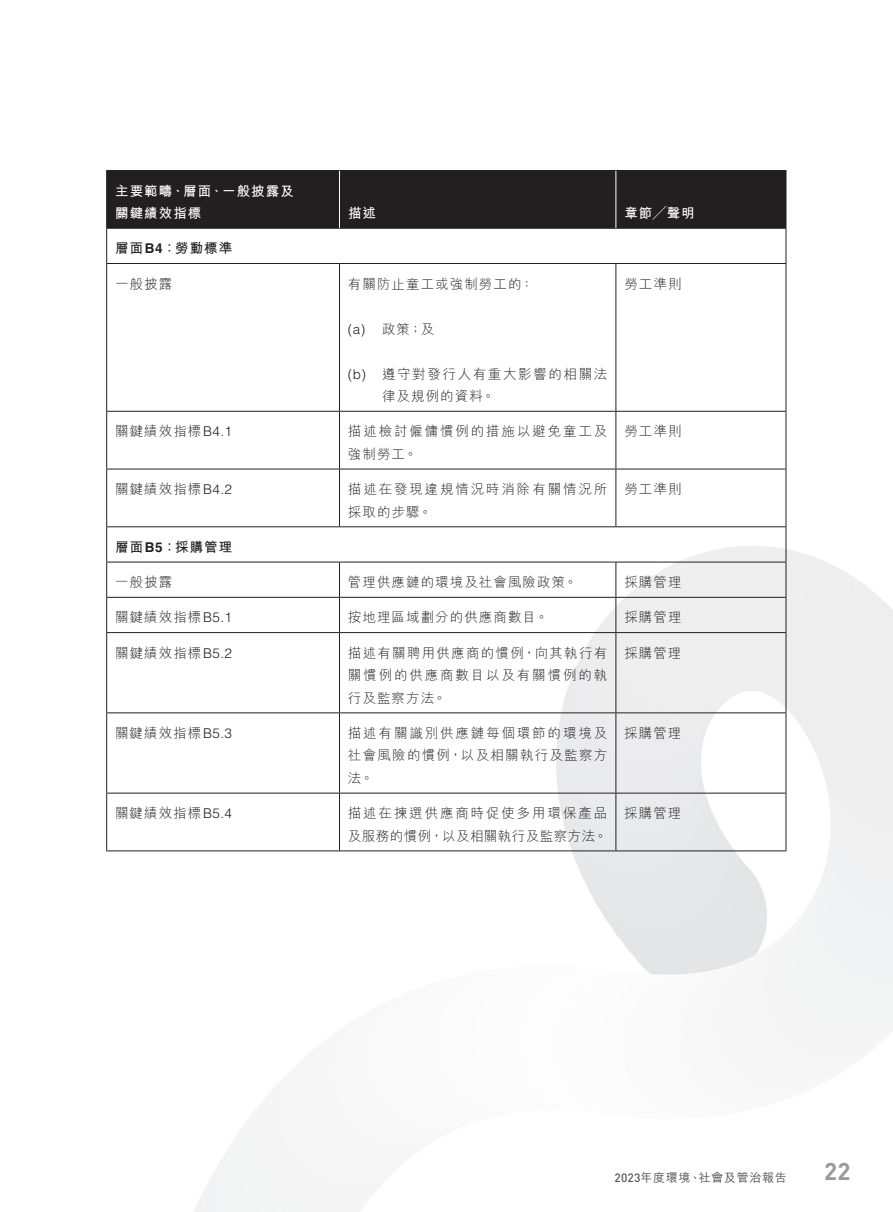
<style>
.page{position:relative;width:893px;height:1212px;background:#fff}
.page>*{position:absolute;margin:0;border:0;box-sizing:border-box;transform-origin:0 0}
.t1{font:700 24px "DIN";color:#97999c}
.t2{font:300 13.5px/22.5px "M Hei HK";letter-spacing:.08em;color:#231f20}
.t3{font:300 13.5px/22.5px "M Hei HK";letter-spacing:.14em;color:#231f20}
.t4{font:700 13.5px "M Hei HK";letter-spacing:.08em;color:#fff}
.t5{font:300 13.5px "M Hei HK";letter-spacing:.035em;color:#231f20}
.t6{font:700 13.5px "M Hei HK";letter-spacing:.08em;color:#231f20}
.t7{font:300 13.5px "M Hei HK";letter-spacing:.12em;color:#231f20}
.t8{font:300 13.5px "Helvetica LT Std";color:#231f20}
.t9{font:500 12px "M Hei HK";letter-spacing:.055em;color:#57585a}
.s1{font-family:"Helvetica LT Std"}
.s2{font-family:"DIN"}
</style>
<div class="page">
<div style="left:107px;top:171px;width:679px;height:57px;background:#231f20"></div>
<hr style="left:106px;top:170px;width:233px;height:1px;background:#231f20">
<hr style="left:106px;top:171px;width:1px;height:57px;background:#231f20">
<hr style="left:339px;top:170px;width:277px;height:1px;background:#231f20">
<hr style="left:616px;top:170px;width:170px;height:1px;background:#231f20">
<hr style="left:786px;top:171px;width:1px;height:57px;background:#231f20">
<hr style="left:106px;top:228px;width:233px;height:1px;background:#231f20">
<hr style="left:339px;top:228px;width:277px;height:1px;background:#231f20">
<hr style="left:616px;top:228px;width:170px;height:1px;background:#231f20">
<hr style="left:106px;top:229px;width:1px;height:34px;background:#231f20">
<hr style="left:786px;top:229px;width:1px;height:34px;background:#231f20">
<hr style="left:106px;top:263px;width:233px;height:1px;background:#231f20">
<hr style="left:106px;top:264px;width:1px;height:147px;background:#231f20">
<hr style="left:339px;top:263px;width:277px;height:1px;background:#231f20">
<hr style="left:339px;top:264px;width:1px;height:147px;background:#231f20">
<hr style="left:616px;top:263px;width:170px;height:1px;background:#231f20">
<hr style="left:615px;top:264px;width:1px;height:147px;background:#231f20">
<hr style="left:786px;top:264px;width:1px;height:147px;background:#231f20">
<hr style="left:106px;top:411px;width:233px;height:1px;background:#231f20">
<hr style="left:106px;top:412px;width:1px;height:57px;background:#231f20">
<hr style="left:339px;top:411px;width:277px;height:1px;background:#231f20">
<hr style="left:339px;top:412px;width:1px;height:57px;background:#231f20">
<hr style="left:616px;top:411px;width:170px;height:1px;background:#231f20">
<hr style="left:615px;top:412px;width:1px;height:57px;background:#231f20">
<hr style="left:786px;top:412px;width:1px;height:57px;background:#231f20">
<hr style="left:106px;top:469px;width:233px;height:1px;background:#231f20">
<hr style="left:106px;top:469px;width:1px;height:57px;background:#231f20">
<hr style="left:339px;top:469px;width:277px;height:1px;background:#231f20">
<hr style="left:339px;top:469px;width:1px;height:57px;background:#231f20">
<hr style="left:616px;top:469px;width:170px;height:1px;background:#231f20">
<hr style="left:615px;top:469px;width:1px;height:57px;background:#231f20">
<hr style="left:786px;top:469px;width:1px;height:57px;background:#231f20">
<hr style="left:106px;top:526px;width:233px;height:1px;background:#231f20">
<hr style="left:106px;top:527px;width:1px;height:35px;background:#231f20">
<hr style="left:339px;top:526px;width:277px;height:1px;background:#231f20">
<hr style="left:616px;top:526px;width:170px;height:1px;background:#231f20">
<hr style="left:786px;top:527px;width:1px;height:35px;background:#231f20">
<hr style="left:106px;top:562px;width:233px;height:1px;background:#231f20">
<hr style="left:106px;top:562px;width:1px;height:35px;background:#231f20">
<hr style="left:339px;top:562px;width:277px;height:1px;background:#231f20">
<hr style="left:339px;top:562px;width:1px;height:35px;background:#231f20">
<hr style="left:616px;top:562px;width:170px;height:1px;background:#231f20">
<hr style="left:615px;top:562px;width:1px;height:35px;background:#231f20">
<hr style="left:786px;top:562px;width:1px;height:35px;background:#231f20">
<hr style="left:106px;top:597px;width:233px;height:1px;background:#231f20">
<hr style="left:106px;top:598px;width:1px;height:34px;background:#231f20">
<hr style="left:339px;top:597px;width:277px;height:1px;background:#231f20">
<hr style="left:339px;top:598px;width:1px;height:34px;background:#231f20">
<hr style="left:616px;top:597px;width:170px;height:1px;background:#231f20">
<hr style="left:615px;top:598px;width:1px;height:34px;background:#231f20">
<hr style="left:786px;top:598px;width:1px;height:34px;background:#231f20">
<hr style="left:106px;top:632px;width:233px;height:1px;background:#231f20">
<hr style="left:106px;top:633px;width:1px;height:79px;background:#231f20">
<hr style="left:339px;top:632px;width:277px;height:1px;background:#231f20">
<hr style="left:339px;top:633px;width:1px;height:79px;background:#231f20">
<hr style="left:616px;top:632px;width:170px;height:1px;background:#231f20">
<hr style="left:615px;top:633px;width:1px;height:79px;background:#231f20">
<hr style="left:786px;top:633px;width:1px;height:79px;background:#231f20">
<hr style="left:106px;top:712px;width:233px;height:1px;background:#231f20">
<hr style="left:106px;top:713px;width:1px;height:80px;background:#231f20">
<hr style="left:339px;top:712px;width:277px;height:1px;background:#231f20">
<hr style="left:339px;top:713px;width:1px;height:80px;background:#231f20">
<hr style="left:616px;top:712px;width:170px;height:1px;background:#231f20">
<hr style="left:615px;top:713px;width:1px;height:80px;background:#231f20">
<hr style="left:786px;top:713px;width:1px;height:80px;background:#231f20">
<hr style="left:106px;top:793px;width:233px;height:1px;background:#231f20">
<hr style="left:106px;top:793px;width:1px;height:57px;background:#231f20">
<hr style="left:339px;top:793px;width:277px;height:1px;background:#231f20">
<hr style="left:339px;top:793px;width:1px;height:57px;background:#231f20">
<hr style="left:616px;top:793px;width:170px;height:1px;background:#231f20">
<hr style="left:615px;top:793px;width:1px;height:57px;background:#231f20">
<hr style="left:786px;top:793px;width:1px;height:57px;background:#231f20">
<hr style="left:106px;top:850px;width:233px;height:1px;background:#231f20">
<hr style="left:339px;top:850px;width:277px;height:1px;background:#231f20">
<hr style="left:616px;top:850px;width:170px;height:1px;background:#231f20">
<hr style="left:339px;top:171px;width:1px;height:57px;background:#fff">
<hr style="left:615px;top:171px;width:1px;height:57px;background:#fff">
<p class="t4" style="left:115px;top:181px;width:180px">主要範疇、層面、一般披露及</p>
<p class="t4" style="left:115px;top:203px;width:88px">關鍵績效指標</p>
<p class="t6" style="left:115px;top:238px;width:119px">層面<span class="s1">B4</span>：勞動標準</p>
<p class="t4" style="left:348px;top:203px;width:30px">描述</p>
<p class="t4" style="left:624px;top:203px;width:72px">章節╱聲明</p>
<p class="t2" style="left:115px;top:272px;width:59px">一般披露</p>
<p class="t2" style="left:348px;top:272px;width:187px">有關防止童工或強制勞工的：</p>
<p class="t2" style="left:624px;top:272px;width:59px">勞工準則</p>
<p class="t8" style="left:348px;top:320px;width:19px">a( )</p>
<p class="t2" style="left:382px;top:317px;width:54px">政策；及</p>
<p class="t8" style="left:348px;top:365px;width:19px">b( )</p>
<p class="t7" style="left:382px;top:367px;width:227px">遵守對發行人有重大影響的相關法</p>
<p class="t2" style="left:382px;top:385px;width:115px">律及規例的資料。</p>
<p class="t2" style="left:115px;top:420px;width:118px">關鍵績效指標<span class="s1">B4.1</span></p>
<p class="t3" style="left:348px;top:420px;width:261px">描述檢討僱傭慣例的措施以避免童工及</p>
<p class="t2" style="left:624px;top:420px;width:59px">勞工準則</p>
<p class="t2" style="left:348px;top:442px;width:71px">強制勞工。</p>
<p class="t2" style="left:115px;top:478px;width:118px">關鍵績效指標<span class="s1">B4.2</span></p>
<p class="t3" style="left:348px;top:478px;width:261px">描述在發現違規情況時消除有關情況所</p>
<p class="t2" style="left:624px;top:478px;width:59px">勞工準則</p>
<p class="t2" style="left:348px;top:500px;width:85px">採取的步驟。</p>
<p class="t6" style="left:115px;top:537px;width:119px">層面<span class="s1">B5</span>：採購管理</p>
<p class="t2" style="left:115px;top:571px;width:59px">一般披露</p>
<p class="t2" style="left:348px;top:571px;width:231px">管理供應鏈的環境及社會風險政策。</p>
<p class="t2" style="left:624px;top:571px;width:59px">採購管理</p>
<p class="t2" style="left:115px;top:606px;width:118px">關鍵績效指標<span class="s1">B5.1</span></p>
<p class="t2" style="left:348px;top:606px;width:202px">按地理區域劃分的供應商數目。</p>
<p class="t2" style="left:624px;top:606px;width:59px">採購管理</p>
<p class="t2" style="left:115px;top:641px;width:118px">關鍵績效指標<span class="s1">B5.2</span></p>
<p class="t2" style="left:348px;top:641px;width:261px">描述有關聘用供應商的慣例，向其執行有</p>
<p class="t2" style="left:624px;top:641px;width:59px">採購管理</p>
<p class="t3" style="left:348px;top:664px;width:261px">關慣例的供應商數目以及有關慣例的執行及監察方法。</p>
<p class="t2" style="left:115px;top:721px;width:118px">關鍵績效指標<span class="s1">B5.3</span></p>
<p class="t3" style="left:348px;top:721px;width:261px">描述有關識別供應鏈每個環節的環境及</p>
<p class="t2" style="left:624px;top:721px;width:59px">採購管理</p>
<p class="t2" style="left:348px;top:744px;width:261px">社會風險的慣例，以及相關執行及監察方法。</p>
<p class="t2" style="left:115px;top:802px;width:118px">關鍵績效指標<span class="s1">B5.4</span></p>
<p class="t3" style="left:348px;top:802px;width:261px">描述在揀選供應商時促使多用環保產品</p>
<p class="t2" style="left:624px;top:802px;width:59px">採購管理</p>
<p class="t5" style="left:348px;top:829px;width:261px">及服務的慣例，以及相關執行及監察方法。</p>
<p class="t9" style="left:699px;top:1169px;width:90px">社會及管治報告</p>
<p class="t9" style="left:615px;top:1169px;width:88px"><span class="s2">2023</span>年度環境、</p>
<h1 class="t1" style="left:824px;top:1155px;width:28px">22</h1>
</div>
